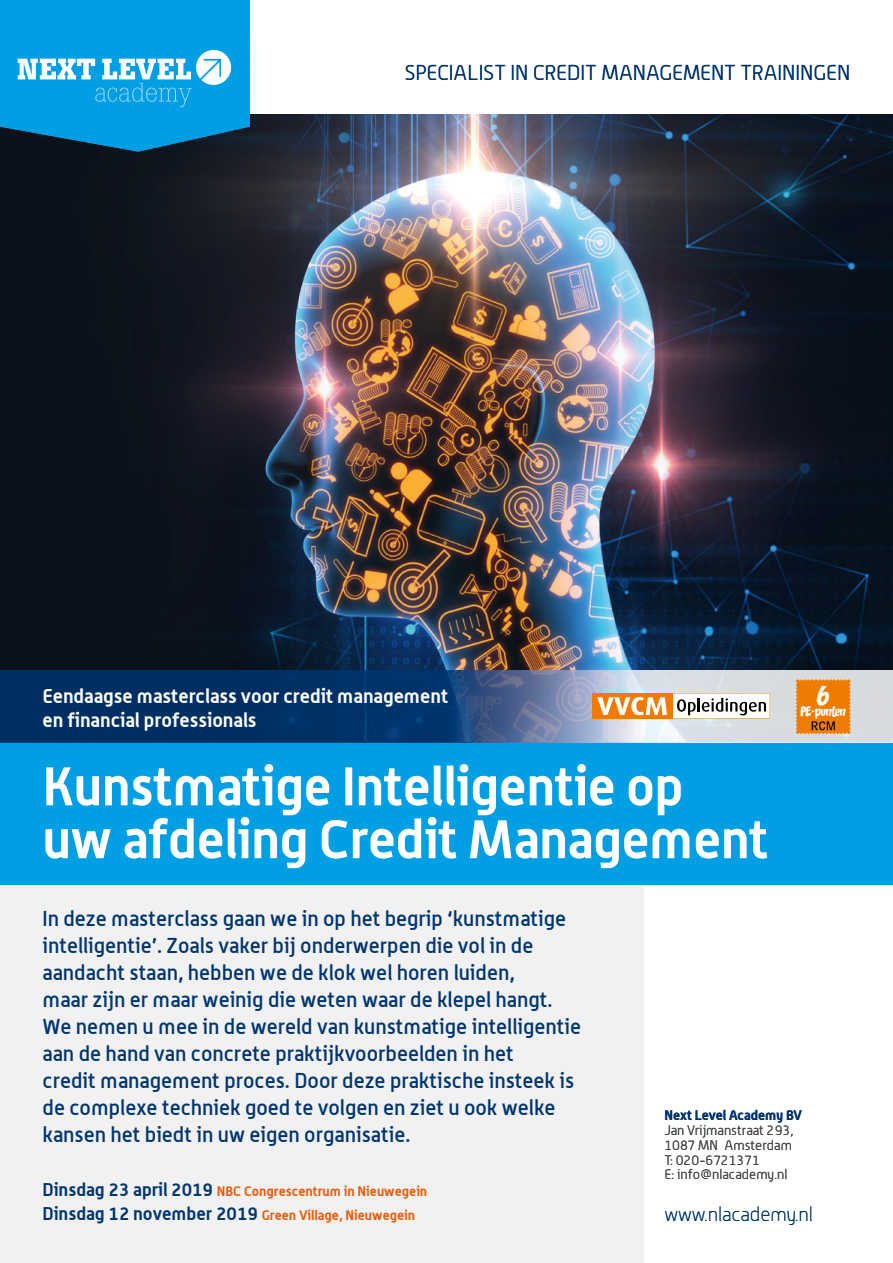
<style>
.page{position:relative;width:893px;height:1263px;background:#fff}
.page>*{position:absolute;margin:0;border:0;box-sizing:border-box;transform-origin:0 0}
.t1{font:700 53.25px/52.9px "Alwyn";letter-spacing:-.01em;color:#fff}
.t2{font:24.15px "CC Zoinks";color:#fff}
.t3{font:500 21px/27px "Alwyn";color:#003570}
.t4{font:300 21px "Alwyn";color:#003570}
.t5{font:700 19.5px/24px "Alwyn";color:#fff}
.t6{font:100 19.5px "Alwyn";color:#003570}
.t7{font:700 13.5px/24.5px "Alwyn";color:#ea5a06}
.t8{font:300 13.5px/14.7px "Alwyn";color:#434748}
.t9{font:700 13.5px "Alwyn";color:#003570}
.t10{font:12px "CC Zoinks";letter-spacing:-.02em;color:#fff}
.s1{font-size:18px;color:#003570}
</style>
<div class="page">
<img style="left:0;top:115px;width:893px;height:556px">
<div style="left:0;top:869px;width:643px;height:394px;background:#f1f1f1"></div>
<div style="left:0;top:743px;width:893px;height:142px;background:#009ee3"></div>
<svg style="left:0;top:671px;width:893px;height:72px;background:#47678e"></svg>
<div style="left:592px;top:693px;width:81px;height:25px;background:#ef7c00"></div>
<svg style="left:597px;top:693px;width:173px;height:25px"></svg>
<svg style="left:796px;top:679px;width:54px;height:55px;background:#e67b08"></svg>
<svg style="left:0;top:39px;width:250px;height:113px;background:#1e99d0"></svg>
<div style="left:0;top:0;width:250px;height:39px;background:#009ee3"></div>
<p class="t4" style="left:405px;top:61px;width:447px">SPECIALIST IN CREDIT MANAGEMENT TRAININGEN</p>
<p class="t5" style="left:43px;top:683px;width:407px">Eendaagse masterclass voor credit management en financial professionals</p>
<h1 class="t1" style="left:43px;top:758px;width:728px">Kunstmatige Intelligentie op<br>uw afdeling Credit Management</h1>
<p class="t2" style="left:817px;top:682px;width:13px">6</p>
<p class="t10" style="left:801px;top:704px;width:47px">PE-punten</p>
<p class="t3" style="left:43px;top:904px;width:540px">In deze masterclass gaan we in op het begrip ‘kunstmatige intelligentie’. Zoals vaker bij onderwerpen die vol in de aandacht staan, hebben we de klok wel horen luiden,<br>maar zijn er maar weinig die weten waar de klepel hangt.<br>We nemen u mee in de wereld van kunstmatige intelligentie aan de hand van concrete praktijkvoorbeelden in het<br>credit management proces. Door deze praktische insteek is de complexe techniek goed te volgen en ziet u ook welke kansen het biedt in uw eigen organisatie.</p>
<p class="t7" style="left:43px;top:1178px;width:386px"><span class="s1">Dinsdag 23 april 2019</span> NBC Congrescentrum in Nieuwegein<br><span class="s1">Dinsdag 12 november 2019</span> Green Village, Nieuwegein</p>
<p class="t9" style="left:664px;top:1107px;width:139px">Next Level Academy BV</p>
<p class="t8" style="left:664px;top:1123px;width:130px">Jan Vrijmanstraat 293,<br>1087 MN Amsterdam<br>T: 020-6721371<br>E: info@nlacademy.nl</p>
<p class="t6" style="left:664px;top:1203px;width:150px">www.nlacademy.nl</p>
</div>
